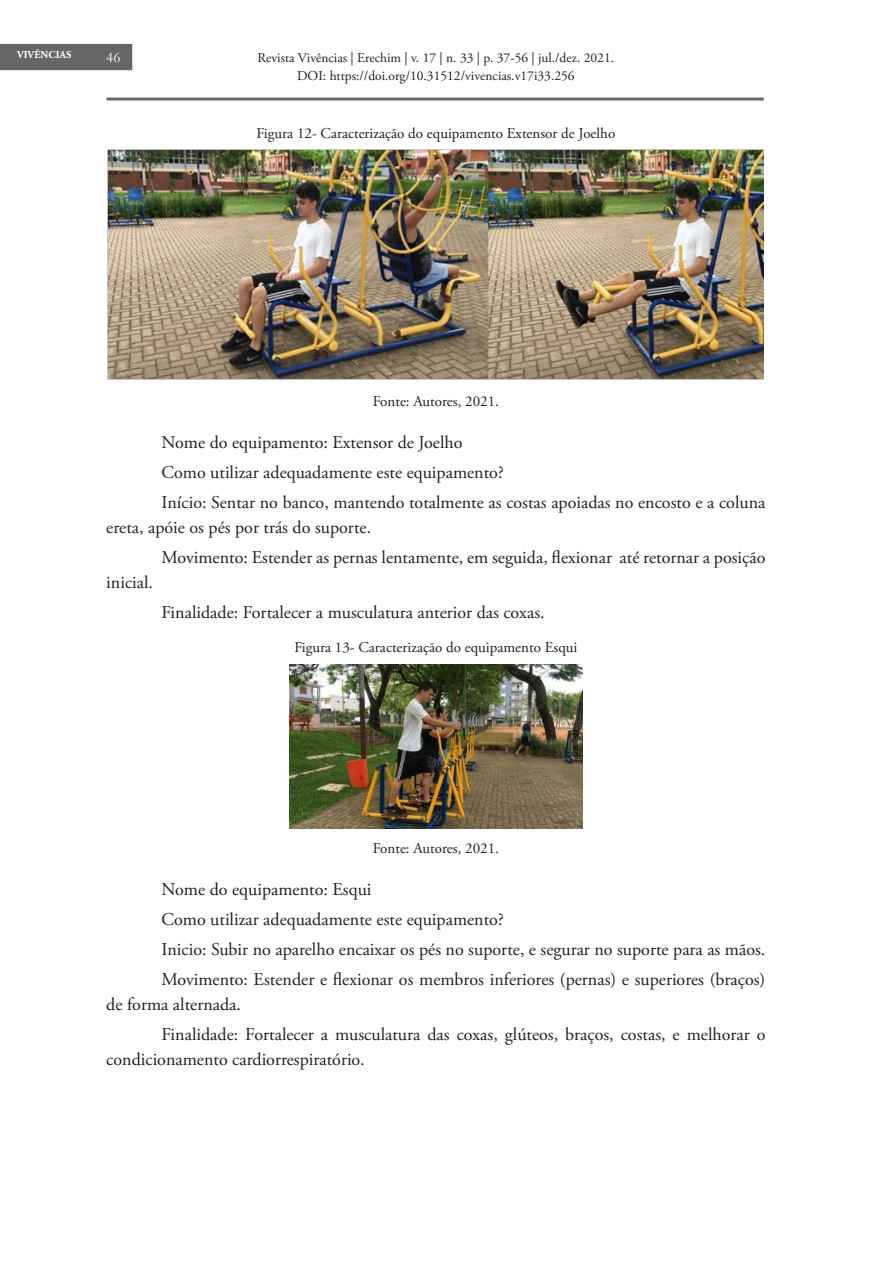
<style>
.page{position:relative;width:893px;height:1263px;background:#fff}
.page>*{position:absolute;margin:0;border:0;box-sizing:border-box;transform-origin:0 0}
.TEXTO_NORMAL{font:18px/25.5px "Adobe Garamond Pro";color:#231f20}
.Tabela{font:15px "Adobe Garamond Pro";color:#231f20}
.t1{font:15px "Garamond";color:#fff}
.t2{font:13.5px/18px "Adobe Garamond Pro";color:#231f20;text-align:center}
.t3{font:700 10.5px "Adobe Garamond Pro";color:#fff}
</style>
<div class="page">
<div style="left:0;top:44px;width:132px;height:26px;background:#666"></div>
<hr style="left:107px;top:98px;width:657px;height:3px;background:#666">
<img style="left:107px;top:149px;width:657px;height:231px">
<img style="left:290px;top:664px;width:292px;height:164px">
<p class="t3" style="left:17px;top:49px;width:56px">VIVÊNCIAS</p>
<p class="t2" style="left:258px;top:49px;width:358px">Revista Vivências | Erechim | v. 17 | n. 33 | p. 37-56 | jul./dez. 2021.<br>DOI: https://doi.org/10.31512/vivencias.v17i33.256</p>
<p class="t1" style="left:106px;top:47px;width:16px">46</p>
<p class="Tabela" style="left:256px;top:125px;width:360px">Figura 12- Caracterização do equipamento Extensor de Joelho</p>
<p class="Tabela" style="left:373px;top:392px;width:128px">Fonte: Autores, 2021.</p>
<p class="TEXTO_NORMAL" style="left:162px;top:430px;width:302px">Nome do equipamento: Extensor de Joelho</p>
<p class="TEXTO_NORMAL" style="left:162px;top:460px;width:344px">Como utilizar adequadamente este equipamento?</p>
<p class="TEXTO_NORMAL" style="left:106px;top:490px;width:661px;text-indent:55px">Início: Sentar no banco, mantendo totalmente as costas apoiadas no encosto e a coluna ereta, apóie os pés por trás do suporte.</p>
<p class="TEXTO_NORMAL" style="left:162px;top:545px;width:605px">Movimento: Estender as pernas lentamente, em seguida, flexionar até retornar a posição</p>
<p class="TEXTO_NORMAL" style="left:106px;top:570px;width:48px">inicial.</p>
<p class="TEXTO_NORMAL" style="left:162px;top:600px;width:385px">Finalidade: Fortalecer a musculatura anterior das coxas.</p>
<p class="Tabela" style="left:294px;top:638px;width:285px">Figura 13- Caracterização do equipamento Esqui</p>
<p class="Tabela" style="left:373px;top:839px;width:128px">Fonte: Autores, 2021.</p>
<p class="TEXTO_NORMAL" style="left:162px;top:878px;width:211px">Nome do equipamento: Esqui</p>
<p class="TEXTO_NORMAL" style="left:162px;top:907px;width:344px">Como utilizar adequadamente este equipamento?</p>
<p class="TEXTO_NORMAL" style="left:162px;top:937px;width:605px">Inicio: Subir no aparelho encaixar os pés no suporte, e segurar no suporte para as mãos.</p>
<p class="TEXTO_NORMAL" style="left:106px;top:967px;width:661px;text-indent:55px">Movimento: Estender e flexionar os membros inferiores (pernas) e superiores (braços) de forma alternada.</p>
<p class="TEXTO_NORMAL" style="left:106px;top:1022px;width:661px;text-indent:55px">Finalidade: Fortalecer a musculatura das coxas, glúteos, braços, costas, e melhorar o condicionamento cardiorrespiratório.</p>
</div>
